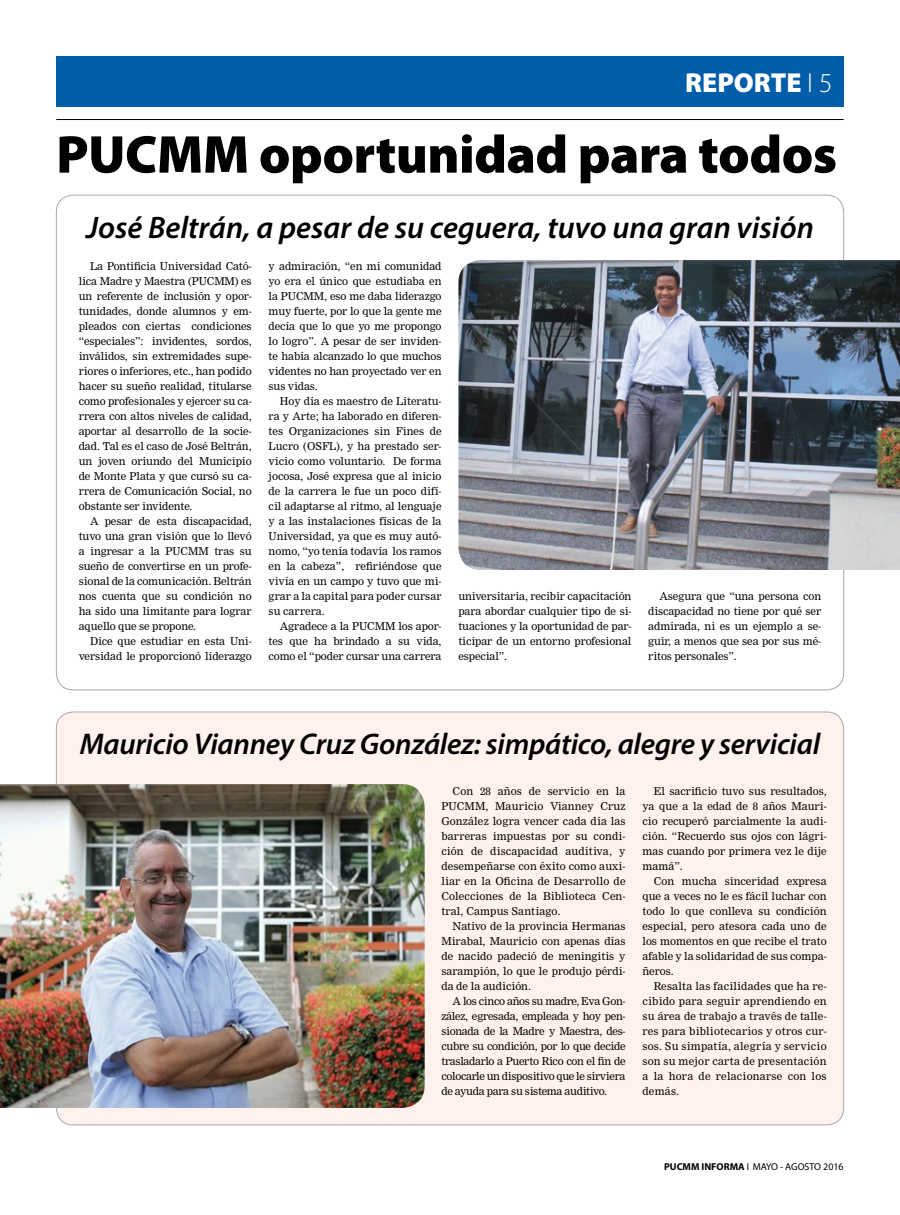
<style>
.page{position:relative;width:900px;height:1215px;background:#fff}
.page>*{position:absolute;margin:0;border:0;box-sizing:border-box;transform-origin:0 0}
.t1{font:900 53.75px "Myriad Pro";letter-spacing:-.01em;color:#000}
.t2{font:italic 600 31.25px "Myriad Pro";color:#000}
.t3{font:italic 600 30px "Myriad Pro";letter-spacing:-.01em;color:#000}
.t4{font:900 27.5px "Myriad Pro";color:#fff}
.t5{font:10.62px/15px "Nimrod";letter-spacing:-.01em;color:#000;text-align:justify}
.t6{font:10px "Myriad Pro";color:#000}
.s1{font-weight:300}
.s2{font-weight:700}
</style>
<div class="page">
<div style="left:56px;top:56px;width:788px;height:50px;background:#005daa"></div>
<hr style="left:56px;top:119px;width:788px;height:1px;background:#000">
<img style="left:458px;top:260px;width:442px;height:310px">
<div style="left:56px;top:712px;width:788px;height:413px;background:#fff2ec;border-radius:17px"></div>
<img style="left:0;top:784px;width:425px;height:324px">
<h3 class="t4" style="left:685px;top:67px;width:149px">REPORTE <span class="s1">I 5</span></h3>
<h1 class="t1" style="left:56px;top:124px;width:782px">PUCMM oportunidad para todos</h1>
<h2 class="t2" style="left:86px;top:208px;width:729px">José Beltrán, a pesar de su ceguera, tuvo una gran visión</h2>
<p class="t5" style="left:79px;top:259px;width:174px;text-indent:11px">La Pontificia Universidad Cató&shy;lica Madre y Maestra (PUCMM) es un referente de inclusión y opor&shy;tunidades, donde alumnos y em&shy;pleados con ciertas condiciones “especiales”: invidentes, sordos, inválidos, sin extremidades supe&shy;riores o inferiores, etc., han podido hacer su sueño realidad, titularse como profesionales y ejercer su ca&shy;rrera con altos niveles de calidad, aportar al desarrollo de la socie&shy;dad. Tal es el caso de José Beltrán, un joven oriundo del Municipio de Monte Plata y que cursó su ca&shy;rrera de Comunicación Social, no obstante ser invidente.</p>
<p class="t5" style="left:79px;top:514px;width:174px;text-indent:11px">A pesar de esta discapacidad, tuvo una gran visión que lo llevó a ingresar a la PUCMM tras su sueño de convertirse en un profe&shy;sional de la comunicación. Beltrán nos cuenta que su condición no ha sido una limitante para lograr aquello que se propone.</p>
<p class="t5" style="left:79px;top:634px;width:174px;text-align:right">Dice que estudiar en esta Uni&shy;versidad le proporcionó liderazgo</p>
<p class="t5" style="left:269px;top:259px;width:174px">y admiración, “en mi comunidad yo era el único que estudiaba en la PUCMM, eso me daba liderazgo muy fuerte, por lo que la gente me decía que lo que yo me propongo lo logro”. A pesar de ser inviden&shy;te había alcanzado lo que muchos videntes no han proyectado ver en sus vidas.</p>
<p class="t5" style="left:269px;top:394px;width:174px;text-indent:11px">Hoy día es maestro de Literatu&shy;ra y Arte; ha laborado en diferen&shy;tes Organizaciones sin Fines de Lucro (OSFL), y ha prestado ser&shy;vicio como voluntario. De forma jocosa, José expresa que al inicio de la carrera le fue un poco difí&shy;cil adaptarse al ritmo, al lenguaje y a las instalaciones físicas de la Universidad, ya que es muy autó&shy;nomo, “yo tenía todavía los ramos en la cabeza”, refiriéndose que vivía en un campo y tuvo que mi&shy;grar a la capital para poder cursar su carrera.</p>
<p class="t5" style="left:269px;top:619px;width:174px;text-indent:11px">Agradece a la PUCMM los apor&shy;tes que ha brindado a su vida, como el “poder cursar una carrera</p>
<p class="t5" style="left:458px;top:589px;width:174px">universitaria, recibir capacitación para abordar cualquier tipo de si&shy;tuaciones y la oportunidad de par&shy;ticipar de un entorno profesional especial”.</p>
<p class="t5" style="left:648px;top:589px;width:174px;text-indent:11px">Asegura que “una persona con discapacidad no tiene por qué ser admirada, ni es un ejemplo a se&shy;guir, a menos que sea por sus mé&shy;ritos personales”.</p>
<h3 class="t3" style="left:80px;top:725px;width:742px">Mauricio Vianney Cruz González: simpático, alegre y servicial</h3>
<p class="t5" style="left:441px;top:784px;width:186px;text-indent:11px">Con 28 años de servicio en la PUCMM, Mauricio Vianney Cruz González logra vencer cada día las barreras impuestas por su condi&shy;ción de discapacidad auditiva, y desempeñarse con éxito como auxi&shy;liar en la Oficina de Desarrollo de Colecciones de la Biblioteca Cen&shy;tral, Campus Santiago.</p>
<p class="t5" style="left:441px;top:919px;width:186px;text-indent:11px">Nativo de la provincia Hermanas Mirabal, Mauricio con apenas días de nacido padeció de meningitis y sarampión, lo que le produjo pérdi&shy;da de la audición.</p>
<p class="t5" style="left:441px;top:994px;width:186px;text-indent:11px">A los cinco años su madre, Eva Gon&shy;zález, egresada, empleada y hoy pen&shy;sionada de la Madre y Maestra, des&shy;cubre su condición, por lo que decide trasladarlo a Puerto Rico con el fin de colocarle un dispositivo que le sirviera de ayuda para su sistema auditivo.</p>
<p class="t5" style="left:642px;top:784px;width:186px;text-indent:11px">El sacrificio tuvo sus resultados, ya que a la edad de 8 años Mauri&shy;cio recuperó parcialmente la audi&shy;ción. “Recuerdo sus ojos con lágri&shy;mas cuando por primera vez le dije mamá”.</p>
<p class="t5" style="left:642px;top:874px;width:186px;text-indent:11px">Con mucha sinceridad expresa que a veces no le es fácil luchar con todo lo que conlleva su condición especial, pero atesora cada uno de los momentos en que recibe el trato afable y la solidaridad de sus compa&shy;ñeros.</p>
<p class="t5" style="left:642px;top:979px;width:186px;text-indent:11px">Resalta las facilidades que ha re&shy;cibido para seguir aprendiendo en su área de trabajo a través de talle&shy;res para bibliotecarios y otros cur&shy;sos. Su simpatía, alegría y servicio son su mejor carta de presentación a la hora de relacionarse con los demás.</p>
<p class="t6" style="left:664px;top:1160px;width:181px"><span class="s2">PUCMM INFORMA</span> I MAYO - AGOSTO 2016</p>
</div>
